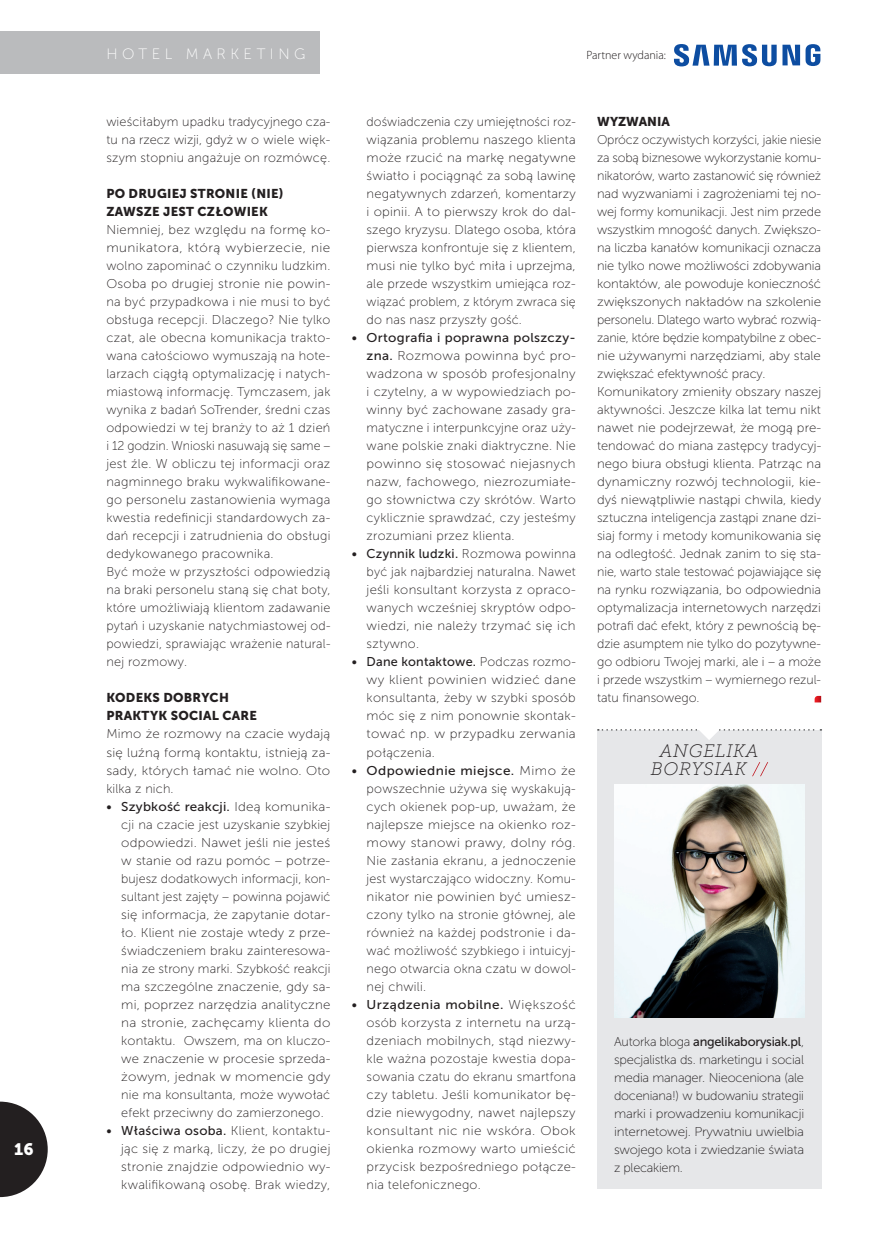
<style>
.page{position:relative;width:885px;height:1251px;background:#fff}
.page>*{position:absolute;margin:0;border:0;box-sizing:border-box;transform-origin:0 0}
.t1{font:italic 18px/18px "Museo Slab 100";letter-spacing:.04em;color:#231f20;text-align:center}
.t2{font:16.5px "Museo Sans 900";color:#fff}
.t3{font:15px "Museo Sans 100";letter-spacing:.3em;color:#fff}
.t4{font:12.75px/18px "Museo Sans 100";letter-spacing:.01em;color:#231f20;text-align:justify}
.t5{font:12.75px/18px "Museo Sans 100";letter-spacing:.01em;color:#231f20;text-align:justify;scale:1.04 1}
.t6{font:12.75px "Museo Sans 500";letter-spacing:.02em;color:#231f20}
.t7{font:12.75px/18px "Museo Sans 100";letter-spacing:.01em;color:#231f20;text-align:justify;scale:1.06 1}
.t8{font:12.75px/18px "Museo Sans 900";letter-spacing:.02em;color:#231f20}
.t9{font:12.75px "Museo Sans 500";letter-spacing:-.02em;color:#231f20}
.t10{font:12.75px "Museo Sans 900";color:#231f20}
.t11{font:300 12px "Myriad Pro";color:#231f20}
.s1{font-family:"Museo Sans 100"}
.s2{font-family:"Museo Sans 500"}
.s3{color:#fff}
</style>
<div class="page">
<svg style="left:674px;top:44px;width:102px;height:22px"></svg>
<svg style="left:782px;top:44px;width:38px;height:22px"></svg>
<div style="left:597px;top:729px;width:224px;height:459px;background:#e6e7e9"></div>
<img style="left:614px;top:784px;width:190px;height:233px">
<svg style="left:597px;top:729px;width:224px;height:11px"></svg>
<svg style="left:814px;top:695px;width:7px;height:7px"></svg>
<svg style="left:0;top:1101px;width:48px;height:95px"></svg>
<div style="left:0;top:31px;width:320px;height:43px;background:#babbbd"></div>
<p class="t2" style="left:14px;top:1139px;width:21px">16</p>
<p class="t3" style="left:106px;top:46px;width:162px">Hot el Mark etin</p>
<p class="t3" style="left:294px;top:46px;width:13px">g</p>
<p class="t11" style="left:586px;top:47px;width:81px">Partner wydania:</p>
<p class="t4" style="left:106px;top:113px;width:225px">wieściłabym upadku tradycyjnego cza&shy;tu na rzecz wizji, gdyż w o wiele więk&shy;szym stopniu angażuje on rozmówcę.</p>
<p class="t8" style="left:106px;top:184px;width:179px">PO DRUGIEJ STRONIE (NIE)<br>ZAWSZE JEST CZŁOWIEK</p>
<p class="t4" style="left:106px;top:221px;width:226px;text-align:left">Niemniej, bez względu na formę ko&shy;munikatora, którą wybierzecie, nie wolno zapominać o czynniku ludzkim.<br>Osoba po drugiej stronie nie powin&shy;na być przypadkowa i nie musi to być obsługa recepcji. Dlaczego? Nie tylko czat, ale obecna komunikacja trakto&shy;wana całościowo wymuszają na hote&shy;larzach ciągłą optymalizację i natych&shy;miastową informację. Tymczasem, jak wynika z badań SoTrender, średni czas odpowiedzi w tej branży to aż 1 dzień i 12 godzin. Wnioski nasuwają się same – jest źle. W obliczu tej informacji oraz nagminnego braku wykwalifikowane&shy;go personelu zastanowienia wymaga kwestia redefinicji standardowych za&shy;dań recepcji i zatrudnienia do obsługi dedykowanego pracownika.<br>Być może w przyszłości odpowiedzią na braki personelu staną się chat boty, które umożliwiają klientom zadawanie pytań i uzyskanie natychmiastowej od&shy;powiedzi, sprawiając wrażenie natural&shy;nej rozmowy.</p>
<p class="t8" style="left:106px;top:688px;width:152px">KODEKS DOBRYCH<br>PRAKTYK SOCIAL CARE</p>
<p class="t5" style="left:106px;top:725px;width:217px">Mimo że rozmowy na czacie wydają się luźną formą kontaktu, istnieją za&shy;sady, których łamać nie wolno. Oto kilka z nich.</p>
<p class="t6" style="left:106px;top:799px;width:225px">• Szybkość reakcji. <span class="s1">Ideą komunika-</span></p>
<p class="t4" style="left:121px;top:815px;width:211px">cji na czacie jest uzyskanie szybkiej odpowiedzi. Nawet jeśli nie jesteś w stanie od razu pomóc – potrze&shy;bujesz dodatkowych informacji, kon&shy;sultant jest zajęty – powinna pojawić się informacja, że zapytanie dotar&shy;ło. Klient nie zostaje wtedy z prze&shy;świadczeniem braku zainteresowa&shy;nia ze strony marki. Szybkość reakcji ma szczególne znaczenie, gdy sa&shy;mi, poprzez narzędzia analityczne na stronie, zachęcamy klienta do kontaktu. Owszem, ma on kluczo&shy;we znaczenie w procesie sprzeda&shy;żowym, jednak w momencie gdy nie ma konsultanta, może wywołać efekt przeciwny do zamierzonego.</p>
<p class="t4" style="left:121px;top:1121px;width:211px;text-indent:-15px"><span class="s2">• Właściwa osoba.</span> Klient, kontaktu&shy;jąc się z marką, liczy, że po drugiej stronie znajdzie odpowiednio wy&shy;kwalifikowaną osobę. Brak wiedzy,</p>
<p class="t4" style="left:366px;top:113px;width:211px">doświadczenia czy umiejętności roz&shy;wiązania problemu naszego klienta może rzucić na markę negatywne światło i pociągnąć za sobą lawinę negatywnych zdarzeń, komentarzy i opinii. A to pierwszy krok do dal&shy;szego kryzysu. Dlatego osoba, która pierwsza konfrontuje się z klientem, musi nie tylko być miła i uprzejma, ale przede wszystkim umiejąca roz&shy;wiązać problem, z którym zwraca się do nas nasz przyszły gość.</p>
<p class="t6" style="left:351px;top:331px;width:225px">• Ortografia i poprawna polszczy-</p>
<p class="t5" style="left:366px;top:347px;width:203px"><span class="s2">zna.</span> Rozmowa powinna być pro&shy;wadzona w sposób profesjonalny i czytelny, a w wypowiedziach po&shy;winny być zachowane zasady gra&shy;matyczne i interpunkcyjne oraz uży&shy;wane polskie znaki diaktryczne. Nie powinno się stosować niejasnych nazw, fachowego, niezrozumiałe&shy;go słownictwa czy skrótów. Warto cyklicznie sprawdzać, czy jesteśmy zrozumiani przez klienta.</p>
<p class="t6" style="left:351px;top:547px;width:225px">• Czynnik ludzki. <span class="s1">Rozmowa powinna</span></p>
<p class="t4" style="left:366px;top:563px;width:211px">być jak najbardziej naturalna. Nawet jeśli konsultant korzysta z opraco&shy;wanych wcześniej skryptów odpo&shy;wiedzi, nie należy trzymać się ich sztywno.</p>
<p class="t6" style="left:351px;top:655px;width:225px">• Dane kontaktowe. <span class="s1">Podczas rozmo-</span></p>
<p class="t7" style="left:366px;top:671px;width:199px">wy klient powinien widzieć dane konsultanta, żeby w szybki sposób móc się z nim ponownie skontak&shy;tować np. w przypadku zerwania połączenia.</p>
<p class="t6" style="left:351px;top:763px;width:225px">• Odpowiednie miejsce. <span class="s1">Mimo że</span></p>
<p class="t4" style="left:366px;top:779px;width:211px">powszechnie używa się wyskakują&shy;cych okienek pop-up, uważam, że najlepsze miejsce na okienko roz&shy;mowy stanowi prawy, dolny róg.<br>Nie zasłania ekranu, a jednoczenie jest wystarczająco widoczny. Komu&shy;nikator nie powinien być umiesz&shy;czony tylko na stronie głównej, ale również na każdej podstronie i da&shy;wać możliwość szybkiego i intuicyj&shy;nego otwarcia okna czatu w dowol&shy;nej chwili.</p>
<p class="t6" style="left:351px;top:997px;width:225px">• Urządzenia mobilne. <span class="s1">Większość</span></p>
<p class="t4" style="left:366px;top:1013px;width:211px">osób korzysta z internetu na urzą&shy;dzeniach mobilnych, stąd niezwy&shy;kle ważna pozostaje kwestia dopa&shy;sowania czatu do ekranu smartfona czy tabletu. Jeśli komunikator bę&shy;dzie niewygodny, nawet najlepszy konsultant nic nie wskóra. Obok okienka rozmowy warto umieścić przycisk bezpośredniego połącze&shy;nia telefonicznego.</p>
<p class="t10" style="left:597px;top:114px;width:74px">WYZWANIA</p>
<p class="t4" style="left:597px;top:131px;width:226px;text-align:left">Oprócz oczywistych korzyści, jakie niesie za sobą biznesowe wykorzystanie komu&shy;nikatorów, warto zastanowić się również nad wyzwaniami i zagrożeniami tej no&shy;wej formy komunikacji. Jest nim przede wszystkim mnogość danych. Zwiększo&shy;na liczba kanałów komunikacji oznacza nie tylko nowe możliwości zdobywania kontaktów, ale powoduje konieczność zwiększonych nakładów na szkolenie personelu. Dlatego warto wybrać rozwią&shy;zanie, które będzie kompatybilne z obec&shy;nie używanymi narzędziami, aby stale zwiększać efektywność pracy.<br>Komunikatory zmieniły obszary naszej aktywności. Jeszcze kilka lat temu nikt nawet nie podejrzewał, że mogą pre&shy;tendować do miana zastępcy tradycyj&shy;nego biura obsługi klienta. Patrząc na dynamiczny rozwój technologii, kie&shy;dyś niewątpliwie nastąpi chwila, kiedy sztuczna inteligencja zastąpi znane dzi&shy;siaj formy i metody komunikowania się na odległość. Jednak zanim to się sta&shy;nie, warto stale testować pojawiające się na rynku rozwiązania, bo odpowiednia optymalizacja internetowych narzędzi potrafi dać efekt, który z pewnością bę&shy;dzie asumptem nie tylko do pozytywne&shy;go odbioru Twojej marki, ale i – a może i przede wszystkim – wymiernego rezul&shy;tatu finansowego.</p>
<h1 class="t1" style="left:650px;top:742px;width:118px">ANGELIKA<br>BORYSIAK <span class="s3">//</span></h1>
<p class="t9" style="left:614px;top:1034px;width:191px"><span class="s1">Autorka bloga</span> angelikaborysiak.pl<span class="s1">,</span></p>
<p class="t4" style="left:614px;top:1050px;width:192px">specjalistka ds. marketingu i social media manager. Nieoceniona (ale doceniana!) w budowaniu strategii marki i prowadzeniu komunikacji internetowej. Prywatniu uwielbia swojego kota i zwiedzanie świata z plecakiem.</p>
</div>
